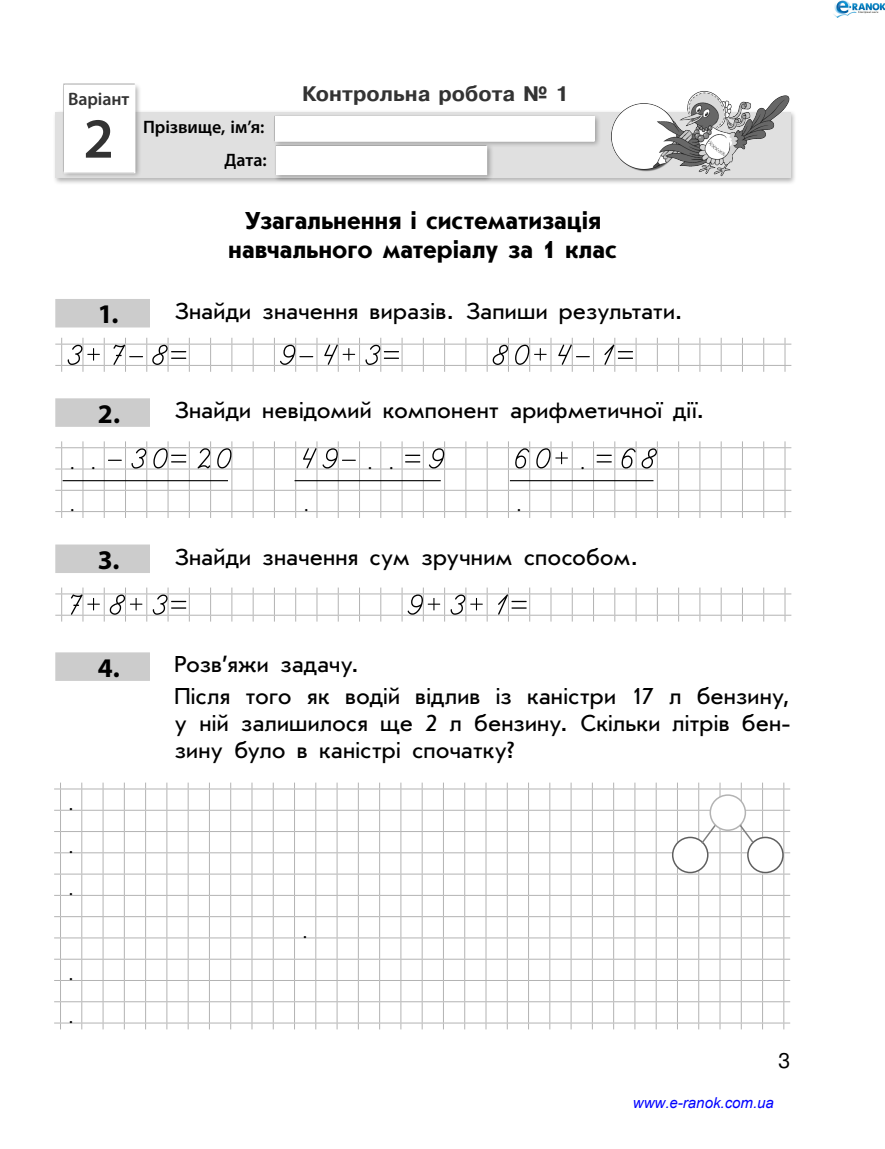
<style>
.page{position:relative;width:885px;height:1149px;background:#fff}
.page>*{position:absolute;margin:0;border:0;box-sizing:border-box;transform-origin:0 0}
.Вариант{font:600 57px "Myriad Pro";color:#333}
.Цифра{font:53.25px "GDVGRI Fnumbers";letter-spacing:.02em;color:#000}
.Тема{font:700 25.5px/28.5px "Journal Sans C";letter-spacing:.005em;color:#000;text-align:center}
.задание_самост{font:24px "Journal Sans C";color:#000}
.Задание_текст{font:24px/27px "Journal Sans C";color:#000;text-align:justify}
.Вид_работы{font:700 21px "Pragmatica";letter-spacing:.005em;color:#333}
.t1{font:21px "Pragmatica";color:#000}
.InTable{font:600 18px "Myriad Pro";letter-spacing:-.005em;color:#000}
.Вариант-2{font:600 18px "Myriad Pro";letter-spacing:-.005em;color:#333}
.t2{font:italic 15px "Arial";color:#00f}
.точка{font:15px "School Book C";color:#000}
.s1{font-family:"Myriad Pro";font-weight:700;font-size:27px}
</style>
<div class="page">
<div style="left:53px;top:110px;width:744px;height:75px;background:#000;opacity:.3"></div>
<div style="left:55px;top:112px;width:735px;height:66px;background:#e0e0e0"></div>
<div style="left:61px;top:83px;width:81px;height:95px;background:#000;opacity:.3"></div>
<div style="left:63px;top:83px;width:73px;height:90px;background:#fff"></div>
<div style="left:273px;top:114px;width:328px;height:34px;background:#000;opacity:.3"></div>
<img style="left:595px;top:91px;width:195px;height:86px">
<div style="left:55px;top:299px;width:95px;height:28px;background:#ccc"></div>
<div style="left:55px;top:398px;width:95px;height:29px;background:#ccc"></div>
<div style="left:55px;top:544px;width:95px;height:29px;background:#ccc"></div>
<div style="left:55px;top:652px;width:95px;height:28px;background:#ccc"></div>
<svg style="left:55px;top:337px;width:736px;height:34px"></svg>
<svg style="left:55px;top:441px;width:736px;height:77px"></svg>
<svg style="left:55px;top:587px;width:736px;height:34px"></svg>
<svg style="left:54px;top:782px;width:736px;height:247px"></svg>
<hr style="left:63px;top:480px;width:165px;height:1px;background:#000">
<hr style="left:294px;top:480px;width:146px;height:1px;background:#000">
<hr style="left:510px;top:480px;width:143px;height:1px;background:#000">
<div style="left:274px;top:143px;width:220px;height:38px;background:#000;opacity:.3"></div>
<svg style="left:274px;top:116px;width:320px;height:61px"></svg>
<img style="left:833px;top:0;width:51px;height:18px">
<p class="Вариант-2" style="left:68px;top:88px;width:63px">Варіант</p>
<p class="Вариант" style="left:83px;top:102px;width:32px">2</p>
<p class="InTable" style="left:143px;top:115px;width:123px">Прізвище, ім’я:</p>
<p class="InTable" style="left:224px;top:149px;width:44px">Дата:</p>
<p class="Вид_работы" style="left:302px;top:80px;width:268px">Контрольна робота № 1</p>
<p class="Тема" style="left:228px;top:207px;width:390px">Узагальнення і систематизація навчального матеріалу за 1 клас</p>
<p class="задание_самост" style="left:98px;top:299px;width:586px"><span class="s1">1.</span> Знайди значення виразів. Запиши результати.</p>
<p class="Цифра" style="left:62px;top:332px;width:107px">3 7 8</p>
<p class="Цифра" style="left:275px;top:332px;width:107px">9 4 3</p>
<p class="Цифра" style="left:488px;top:332px;width:128px">80 4 1</p>
<p class="задание_самост" style="left:98px;top:398px;width:608px"><span class="s1">2.</span> Знайди невідомий компонент арифметичної дії.</p>
<p class="точка" style="left:70px;top:455px;width:7px">.</p>
<p class="точка" style="left:91px;top:455px;width:7px">.</p>
<p class="Цифра" style="left:126px;top:435px;width:107px">30 20</p>
<p class="Цифра" style="left:296px;top:435px;width:43px">49</p>
<p class="точка" style="left:367px;top:455px;width:7px">.</p>
<p class="точка" style="left:389px;top:455px;width:7px">.</p>
<p class="Цифра" style="left:424px;top:435px;width:22px">9</p>
<p class="Цифра" style="left:509px;top:435px;width:43px">60</p>
<p class="точка" style="left:580px;top:455px;width:7px">.</p>
<p class="Цифра" style="left:615px;top:435px;width:43px">68</p>
<p class="точка" style="left:70px;top:498px;width:7px">.</p>
<p class="точка" style="left:304px;top:498px;width:7px">.</p>
<p class="точка" style="left:516px;top:498px;width:7px">.</p>
<p class="задание_самост" style="left:98px;top:544px;width:542px"><span class="s1">3.</span> Знайди значення сум зручним способом.</p>
<p class="Цифра" style="left:62px;top:581px;width:107px">7 8 3</p>
<p class="Цифра" style="left:402px;top:581px;width:107px">9 3 1</p>
<p class="точка" style="left:69px;top:796px;width:7px">.</p>
<p class="точка" style="left:69px;top:839px;width:7px">.</p>
<p class="точка" style="left:69px;top:881px;width:7px">.</p>
<p class="точка" style="left:69px;top:966px;width:7px">.</p>
<p class="точка" style="left:69px;top:1009px;width:7px">.</p>
<p class="задание_самост" style="left:98px;top:652px;width:263px"><span class="s1">4.</span> Розв’яжи задачу.</p>
<p class="Задание_текст" style="left:174px;top:682px;width:617px">Після того як водій відлив із каністри 17 л бензину, у ній залишилося ще 2 л бензину. Скільки літрів бен&shy;зину було в каністрі спочатку?</p>
<p class="точка" style="left:302px;top:924px;width:7px">.</p>
<p class="t1" style="left:778px;top:1047px;width:14px">3</p>
<p class="t2" style="left:633px;top:1092px;width:142px">www.e-ranok.com.ua</p>
</div>
